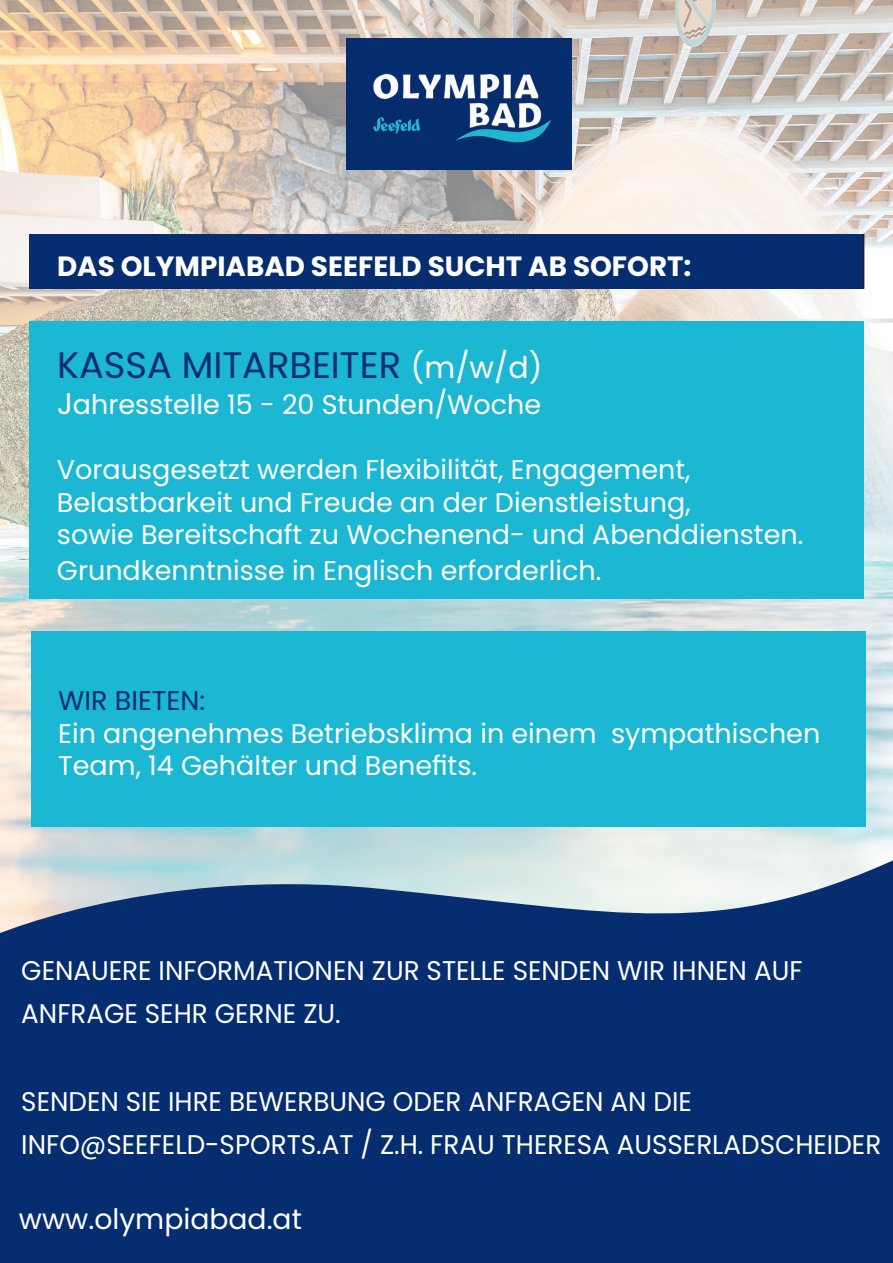
<style>
.page{position:relative;width:893px;height:1263px;background:#fff}
.page>*{position:absolute;margin:0;border:0;box-sizing:border-box;transform-origin:0 0}
.t1{font:36.75px "Poppins";color:#052d6f}
.t2{font:28.2px "Poppins";color:#fff}
.t3{font:700 27.75px "Poppins";color:#fff}
.t4{font:27px/32.4px "Poppins";color:#fff}
.t5{font:27px "Poppins";color:#052d6f}
.s1{font-size:30px;color:#fff}
.s2{font-size:30px}
</style>
<div class="page">
<img style="left:0;top:0;width:893px;height:857px">
<img style="left:347px;top:39px;width:225px;height:130px">
<svg style="left:0;top:857px;width:893px;height:406px;fill:#052d6f"></svg>
<div style="left:30px;top:234px;width:834px;height:55px;background:#052d6f"></div>
<div style="left:30px;top:321px;width:834px;height:278px;background:#1cb7d2"></div>
<hr style="left:863px;top:234px;width:1px;height:55px;background:#231f20">
<div style="left:31px;top:631px;width:835px;height:195px;background:#1cb7d2"></div>
<p class="t3" style="left:57px;top:250px;width:636px">DAS OLYMPIABAD SEEFELD SUCHT AB SOFORT:</p>
<h1 class="t1" style="left:57px;top:344px;width:487px">KASSA MITARBEITER <span class="s1">(m/w/d)</span></h1>
<p class="t4" style="left:57px;top:389px;width:486px"><span class="s2">J</span>ahresstelle 15 - 20 Stunden/Woche</p>
<p class="t4" style="left:57px;top:454px;width:748px">Vorausgesetzt werden Flexibilität, Engagement,<br>Belastbarkeit und Freude an der Dienstleistung,<br>sowie Bereitschaft zu Wochenend- und Abenddiensten.</p>
<p class="t4" style="left:57px;top:554px;width:546px">Grundkenntnisse in Englisch erforderlich.</p>
<p class="t5" style="left:58px;top:685px;width:148px">WIR BIETEN:</p>
<p class="t4" style="left:58px;top:717px;width:763px">Ein angenehmes Betriebsklima in einem sympathischen<br>Team, 14 Gehälter und Benefits.</p>
<p class="t4" style="left:21px;top:949px;width:783px;line-height:43.7px">GENAUERE INFORMATIONEN ZUR STELLE SENDEN WIR IHNEN AUF<br>ANFRAGE SEHR GERNE ZU.</p>
<p class="t4" style="left:21px;top:1079px;width:861px;line-height:43.7px">SENDEN SIE IHRE BEWERBUNG ODER ANFRAGEN AN DIE<br>INFO@SEEFELD-SPORTS.AT / Z.H. FRAU THERESA AUSSERLADSCHEIDER</p>
<p class="t2" style="left:19px;top:1202px;width:285px">www.olympiabad.at</p>
</div>
